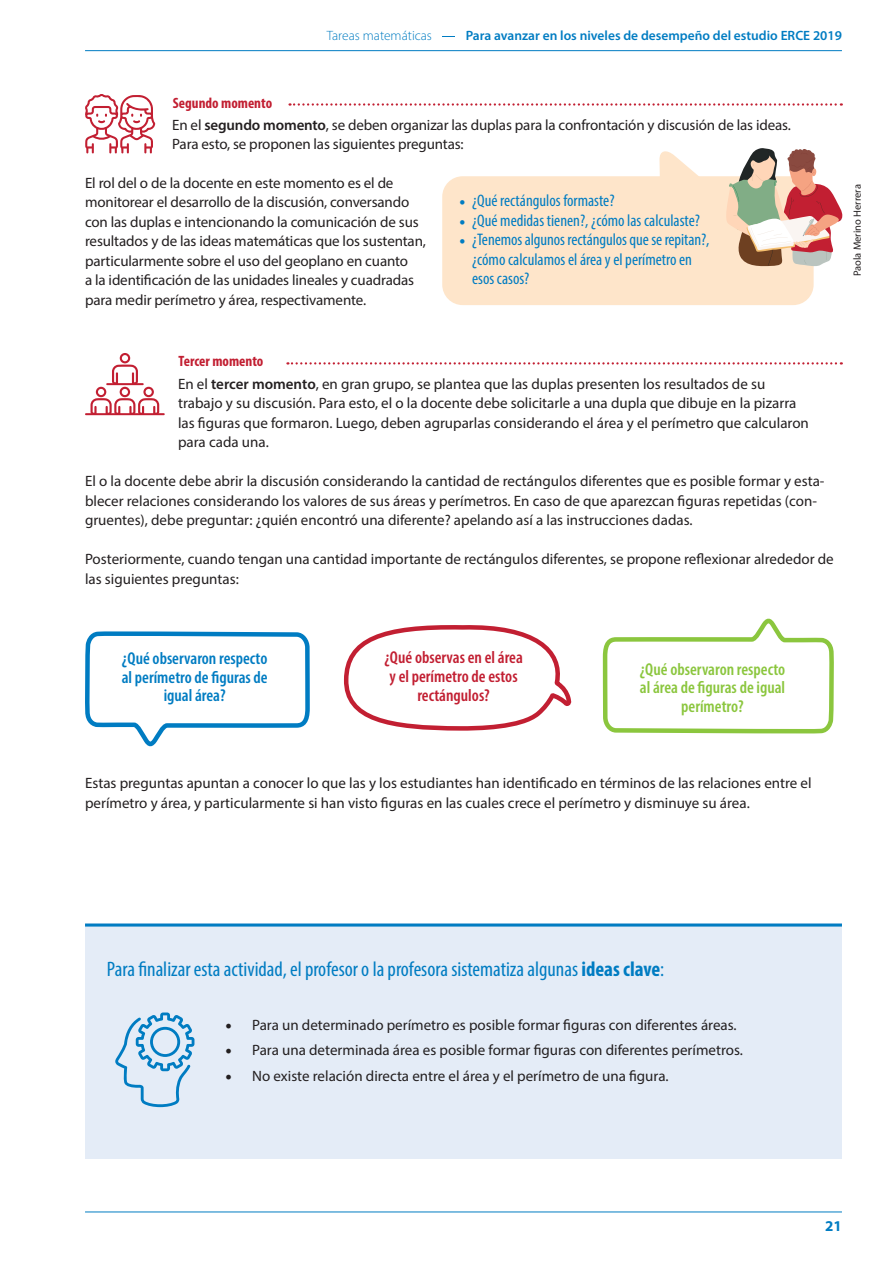
<style>
.page{position:relative;width:893px;height:1263px;background:#fff}
.page>*{position:absolute;margin:0;border:0;box-sizing:border-box;transform-origin:0 0}
.t1{font:condensed 21px "Myriad Pro";color:#007cc2}
.t2{font:600 condensed 17.25px/18.6px "Myriad Pro";color:#007cc2;text-align:center}
.t3{font:600 condensed 17.25px/18.6px "Myriad Pro";color:#8bc63e;text-align:center}
.t4{font:600 condensed 17.25px/18.6px "Myriad Pro";color:#c21f32;text-align:center}
.t5{font:condensed 16.8px/19.5px "Myriad Pro";color:#007cc2}
.t6{font:15px/19.5px "Myriad Pro";color:#231f20}
.t7{font:700 condensed 15px "Myriad Pro";color:#c21f32}
.t8{font:700 15px "Myriad Pro";color:#007cc2}
.t9{font:600 13.5px "Myriad Pro";color:#007cc2}
.t10{font:10.5px "Myriad Pro";color:#231f20}
.s1{font-weight:300}
.s2{font-weight:600}
.s3{font-family:"Minion Pro";font-stretch:normal}
.s4{font-weight:700}
.s5{font-family:"Minion Pro";font-size:18px}
</style>
<div class="page">
<div style="left:442px;top:176px;width:372px;height:129px;background:#fee5ca;border-radius:20px"></div>
<div style="left:85px;top:923px;width:757px;height:236px;background:#e4ecf7"></div>
<hr style="left:85px;top:923px;width:757px;height:3px;background:#007cc2">
<svg style="left:115px;top:1012px;width:79px;height:95px"></svg>
<svg style="left:85px;top:631px;width:225px;height:116px"></svg>
<svg style="left:602px;top:618px;width:232px;height:116px"></svg>
<svg style="left:726px;top:148px;width:116px;height:119px"></svg>
<svg style="left:290px;top:103px;width:552px;height:3px"></svg>
<svg style="left:85px;top:94px;width:70px;height:59px"></svg>
<svg style="left:344px;top:625px;width:228px;height:106px"></svg>
<svg style="left:659px;top:151px;width:39px;height:25px"></svg>
<svg style="left:287px;top:362px;width:555px;height:2px"></svg>
<hr style="left:85px;top:413px;width:80px;height:2px;background:#c21f32">
<svg style="left:91px;top:353px;width:68px;height:61px"></svg>
<hr style="left:85px;top:1211px;width:757px;height:1px;background:#007cc2">
<hr style="left:85px;top:50px;width:757px;height:1px;background:#007cc2">
<p class="t9" style="left:327px;top:27px;width:517px"><span class="s1">Tareas matemáticas -</span> Para avanzar en los niveles de desempeño del estudio ERCE 2019</p>
<p class="t7" style="left:173px;top:94px;width:101px">Segundo momento</p>
<p class="t6" style="left:172px;top:115px;width:620px">En el <span class="s2">segundo momento</span>, se deben organizar las duplas para la confrontación y discusión de las ideas.<br>Para esto, se proponen las siguientes preguntas:</p>
<p class="t6" style="left:85px;top:173px;width:342px">El rol del o de la docente en este momento es el de monitorear el desarrollo de la discusión, conversando con las duplas e intencionando la comunicación de sus resultados y de las ideas matemáticas que los sustentan, particularmente sobre el uso del geoplano en cuanto<br>a la identificación de las unidades lineales y cuadradas para medir perímetro y área, respectivamente.</p>
<p class="t7" style="left:179px;top:352px;width:86px">Tercer momento</p>
<p class="t5" style="left:459px;top:191px;width:157px"><span class="s3">•</span> ¿Qué rectángulos formaste?</p>
<p class="t5" style="left:459px;top:210px;width:242px"><span class="s3">•</span> ¿Qué medidas tienen?, ¿cómo las calculaste?</p>
<p class="t5" style="left:472px;top:230px;width:239px;text-indent:-13px"><span class="s3">•</span> ¿Tenemos algunos rectángulos que se repitan?, ¿cómo calculamos el área y el perímetro en esos casos?</p>
<p class="t6" style="left:178px;top:373px;width:632px">En el <span class="s2">tercer momento</span>, en gran grupo, se plantea que las duplas presenten los resultados de su trabajo y su discusión. Para esto, el o la docente debe solicitarle a una dupla que dibuje en la pizarra las figuras que formaron. Luego, deben agruparlas considerando el área y el perímetro que calcularon para cada una.</p>
<p class="t6" style="left:85px;top:471px;width:741px">El o la docente debe abrir la discusión considerando la cantidad de rectángulos diferentes que es posible formar y esta&shy;blecer relaciones considerando los valores de sus áreas y perímetros. En caso de que aparezcan figuras repetidas (con&shy;gruentes), debe preguntar: ¿quién encontró una diferente? apelando así a las instrucciones dadas.</p>
<p class="t6" style="left:85px;top:549px;width:750px">Posteriormente, cuando tengan una cantidad importante de rectángulos diferentes, se propone reflexionar alrededor de las siguientes preguntas:</p>
<p class="t10" style="left:851px;top:276px;width:94px;rotate:-90deg">Paola Merino Herrera</p>
<p class="t2" style="left:122px;top:649px;width:147px">¿Qué observaron respecto al perímetro de figuras de igual área?</p>
<p class="t4" style="left:384px;top:648px;width:140px">¿Qué observas en el área y el perímetro de estos rectángulos?</p>
<p class="t3" style="left:640px;top:659px;width:147px">¿Qué observaron respecto al área de figuras de igual perímetro?</p>
<p class="t6" style="left:85px;top:773px;width:728px">Estas preguntas apuntan a conocer lo que las y los estudiantes han identificado en términos de las relaciones entre el perímetro y área, y particularmente si han visto figuras en las cuales crece el perímetro y disminuye su área.</p>
<p class="t1" style="left:107px;top:956px;width:559px">Para finalizar esta actividad, el profesor o la profesora sistematiza algunas <span class="s4">ideas clave</span>:</p>
<p class="t6" style="left:225px;top:1015px;width:513px"><span class="s5">•</span> Para un determinado perímetro es posible formar figuras con diferentes áreas.</p>
<p class="t6" style="left:225px;top:1040px;width:519px"><span class="s5">•</span> Para una determinada área es posible formar figuras con diferentes perímetros.</p>
<p class="t6" style="left:225px;top:1066px;width:445px"><span class="s5">•</span> No existe relación directa entre el área y el perímetro de una figura.</p>
<p class="t8" style="left:825px;top:1216px;width:18px">21</p>
</div>
